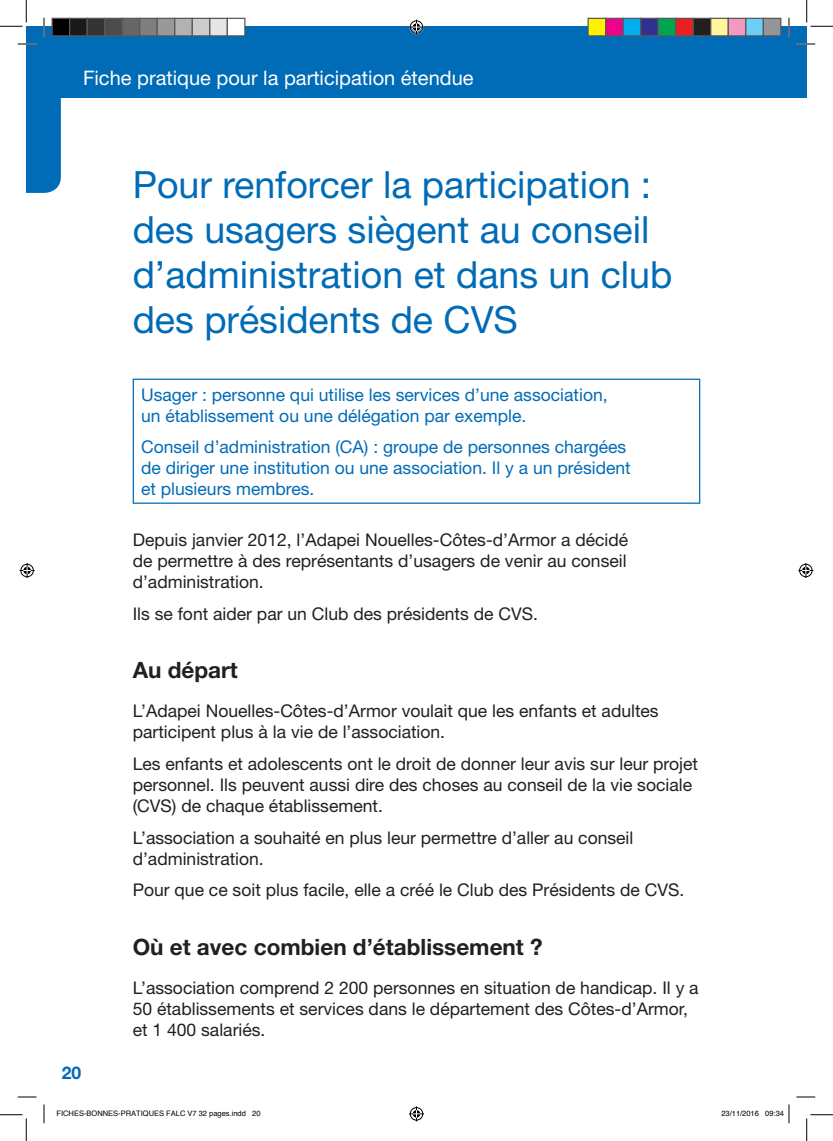
<style>
.page{position:relative;width:833px;height:1141px;background:#fff}
.page>*{position:absolute;margin:0;border:0;box-sizing:border-box;transform-origin:0 0}
.t1{font:37.5px/45px "Helvetica Neue";color:#006bb6}
.t2{font:700 22.5px "Helvetica Neue";color:#231f20}
.t3{font:20px "Helvetica Neue";color:#fff}
.t4{font:17.5px/21px "Helvetica Neue";color:#231f20}
.t5{font:17.5px/21px "Helvetica Neue";color:#006bb6}
.t6{font:700 17.5px "Helvetica Neue";color:#006bb6}
.t7{font:7.5px "Helvetica";color:#000}
</style>
<div class="page">
<div style="left:26px;top:26px;width:780px;height:72px;background:#006bb6"></div>
<div style="left:133px;top:378px;width:566px;height:125px;border:1px solid #006bb6"></div>
<svg style="left:796px;top:43px;width:18px;height:2px"></svg>
<svg style="left:18px;top:1096px;width:18px;height:1px"></svg>
<svg style="left:796px;top:1096px;width:18px;height:1px"></svg>
<svg style="left:43px;top:1104px;width:2px;height:19px"></svg>
<svg style="left:788px;top:18px;width:1px;height:18px"></svg>
<svg style="left:0;top:0;width:61px;height:193px"></svg>
<svg style="left:0;top:1114px;width:27px;height:26px"></svg>
<svg style="left:806px;top:0;width:25px;height:27px"></svg>
<svg style="left:806px;top:1114px;width:25px;height:26px"></svg>
<svg style="left:409px;top:20px;width:15px;height:15px"></svg>
<svg style="left:409px;top:1106px;width:15px;height:15px"></svg>
<svg style="left:20px;top:563px;width:15px;height:15px"></svg>
<svg style="left:798px;top:563px;width:14px;height:15px"></svg>
<div style="left:52px;top:18px;width:18px;height:18px;background:#000"></div>
<div style="left:51px;top:18px;width:19px;height:18px;border:1px solid #595959"></div>
<div style="left:70px;top:18px;width:17px;height:18px;background:#191919"></div>
<div style="left:69px;top:18px;width:19px;height:18px;border:1px solid #595959"></div>
<div style="left:87px;top:18px;width:18px;height:18px;background:#333"></div>
<div style="left:86px;top:18px;width:19px;height:18px;border:1px solid #595959"></div>
<div style="left:105px;top:18px;width:17px;height:18px;background:#4c4c4c"></div>
<div style="left:104px;top:18px;width:19px;height:18px;border:1px solid #595959"></div>
<div style="left:122px;top:18px;width:18px;height:18px;background:#666"></div>
<div style="left:121px;top:18px;width:19px;height:18px;border:1px solid #595959"></div>
<div style="left:140px;top:18px;width:17px;height:18px;background:#7f7f7f"></div>
<div style="left:139px;top:18px;width:19px;height:18px;border:1px solid #595959"></div>
<div style="left:157px;top:18px;width:18px;height:18px;background:#999"></div>
<div style="left:156px;top:18px;width:19px;height:18px;border:1px solid #595959"></div>
<div style="left:175px;top:18px;width:17px;height:18px;background:#b2b2b2"></div>
<div style="left:174px;top:18px;width:19px;height:18px;border:1px solid #595959"></div>
<div style="left:192px;top:18px;width:18px;height:18px;background:#ccc"></div>
<div style="left:191px;top:18px;width:19px;height:18px;border:1px solid #595959"></div>
<div style="left:210px;top:18px;width:17px;height:18px;background:#e5e5e5"></div>
<div style="left:209px;top:18px;width:19px;height:18px;border:1px solid #595959"></div>
<div style="left:227px;top:18px;width:18px;height:18px;background:#fff"></div>
<div style="left:226px;top:18px;width:19px;height:18px;border:1px solid #595959"></div>
<div style="left:587px;top:18px;width:18px;height:18px;background:#fff101"></div>
<div style="left:587px;top:18px;width:19px;height:18px;border:1px solid #595959"></div>
<div style="left:605px;top:18px;width:17px;height:18px;background:#ed028c"></div>
<div style="left:604px;top:18px;width:19px;height:18px;border:1px solid #595959"></div>
<div style="left:622px;top:18px;width:18px;height:18px;background:#00aeef"></div>
<div style="left:622px;top:18px;width:19px;height:18px;border:1px solid #595959"></div>
<div style="left:640px;top:18px;width:17px;height:18px;background:#2e3092"></div>
<div style="left:639px;top:18px;width:19px;height:18px;border:1px solid #595959"></div>
<div style="left:657px;top:18px;width:18px;height:18px;background:#00a54f"></div>
<div style="left:657px;top:18px;width:19px;height:18px;border:1px solid #595959"></div>
<div style="left:675px;top:18px;width:17px;height:18px;background:#ee1d23"></div>
<div style="left:674px;top:18px;width:19px;height:18px;border:1px solid #595959"></div>
<div style="left:692px;top:18px;width:18px;height:18px;background:#231f20"></div>
<div style="left:692px;top:18px;width:19px;height:18px;border:1px solid #595959"></div>
<div style="left:710px;top:18px;width:17px;height:18px;background:#fff79a"></div>
<div style="left:709px;top:18px;width:19px;height:18px;border:1px solid #595959"></div>
<div style="left:727px;top:18px;width:18px;height:18px;background:#f499c2"></div>
<div style="left:727px;top:18px;width:19px;height:18px;border:1px solid #595959"></div>
<div style="left:745px;top:18px;width:17px;height:18px;background:#6bcff6"></div>
<div style="left:744px;top:18px;width:19px;height:18px;border:1px solid #595959"></div>
<div style="left:762px;top:18px;width:18px;height:18px;background:#939598"></div>
<div style="left:762px;top:18px;width:19px;height:18px;border:1px solid #595959"></div>
<svg style="left:788px;top:1104px;width:1px;height:19px"></svg>
<p class="t3" style="left:83px;top:66px;width:392px">Fiche pratique pour la participation étendue</p>
<h1 class="t1" style="left:133px;top:161px;width:541px">Pour renforcer la participation : des usagers siègent au conseil d’administration et dans un club des présidents de CVS</h1>
<p class="t6" style="left:62px;top:1062px;width:21px">20</p>
<p class="t5" style="left:141px;top:384px;width:468px">Usager : personne qui utilise les services d’une association, un établissement ou une délégation par exemple.</p>
<p class="t5" style="left:141px;top:436px;width:491px">Conseil d’administration (CA) : groupe de personnes chargées de diriger une institution ou une association. Il y a un président et plusieurs membres.</p>
<p class="t4" style="left:133px;top:529px;width:496px;text-align:justify">Depuis janvier 2012, l’Adapei Nouelles-Côtes-d’Armor a décidé de permettre à des représentants d’usagers de venir au conseil d’administration.</p>
<p class="t4" style="left:133px;top:602px;width:406px">Ils se font aider par un Club des présidents de CVS.</p>
<p class="t2" style="left:133px;top:656px;width:107px">Au départ</p>
<p class="t4" style="left:133px;top:700px;width:527px">L’Adapei Nouelles-Côtes-d’Armor voulait que les enfants et adultes participent plus à la vie de l’association.</p>
<p class="t4" style="left:133px;top:752px;width:566px">Les enfants et adolescents ont le droit de donner leur avis sur leur projet personnel. Ils peuvent aussi dire des choses au conseil de la vie sociale (CVS) de chaque établissement.</p>
<p class="t4" style="left:133px;top:826px;width:502px">L’association a souhaité en plus leur permettre d’aller au conseil d’administration.</p>
<p class="t4" style="left:133px;top:879px;width:552px">Pour que ce soit plus facile, elle a créé le Club des Présidents de CVS.</p>
<p class="t2" style="left:133px;top:932px;width:411px">Où et avec combien d’établissement ?</p>
<p class="t4" style="left:133px;top:976px;width:567px">L’association comprend 2 200 personnes en situation de handicap. Il y a<br>50 établissements et services dans le département des Côtes-d’Armor, et 1 400 salariés.</p>
<p class="t7" style="left:56px;top:1109px;width:205px">FICHES-BONNES-PRATIQUES FALC V7 32 pages.indd 20</p>
<p class="t7" style="left:721px;top:1109px;width:64px">23/11/2016 09:34</p>
</div>
